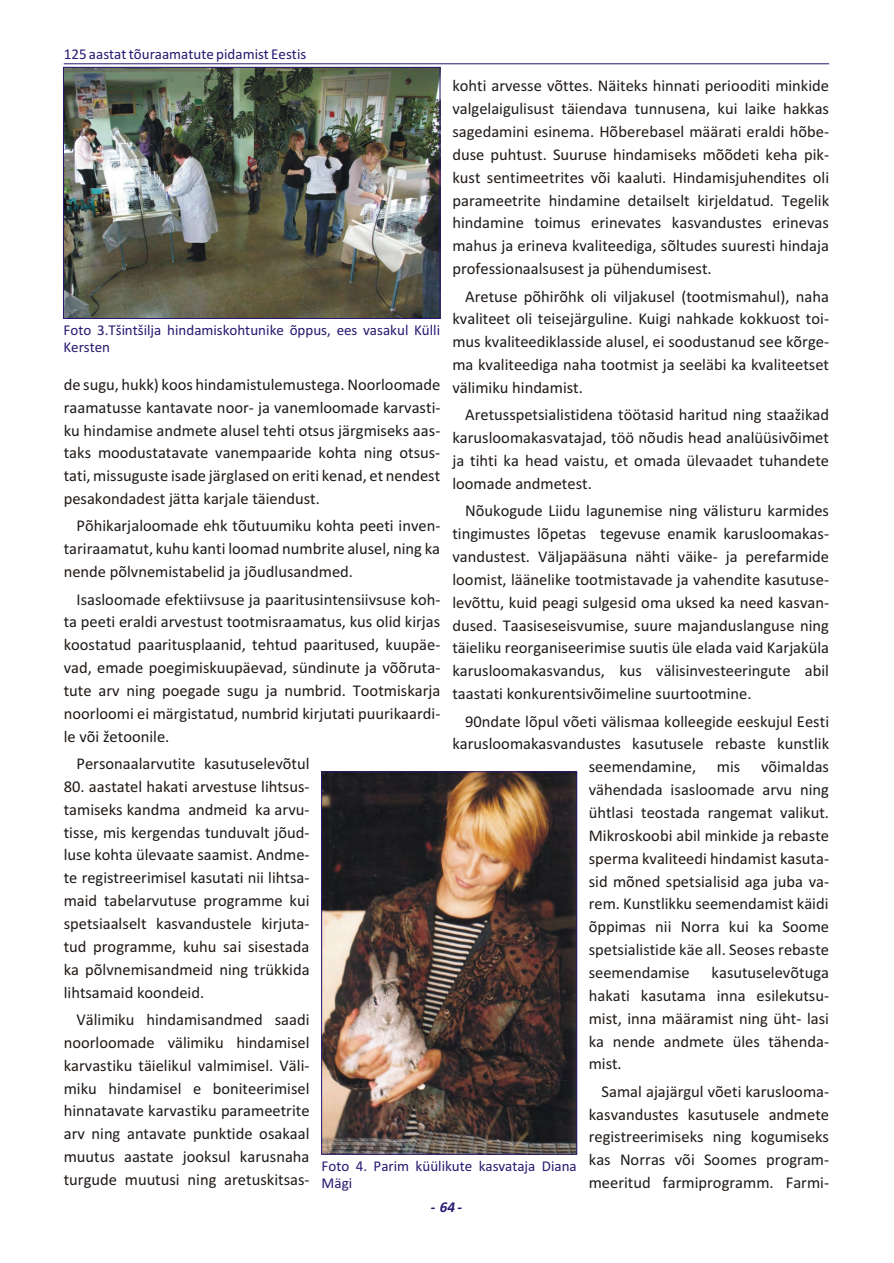
<style>
.page{position:relative;width:894px;height:1263px;background:#fff}
.page>*{position:absolute;margin:0;border:0;box-sizing:border-box;transform-origin:0 0}
.t1{font:16.5px/22.8px "Calibri";color:#1f1a17;text-align:justify}
.t2{font:15px/16.6px "Calibri";color:#291770}
.t3{font:italic 700 15px "Calibri";color:#291770}
</style>
<div class="page">
<hr style="left:64px;top:63px;width:765px;height:1px;background:#291770">
<img style="left:65px;top:69px;width:373px;height:248px">
<div style="left:63px;top:67px;width:377px;height:252px;border:1px solid #291770"></div>
<img style="left:323px;top:774px;width:252px;height:378px">
<div style="left:321px;top:772px;width:256px;height:382px;border:1px solid #291770"></div>
<p class="t2" style="left:64px;top:47px;width:244px">125 aastat tõuraamatute pidamist Eestis</p>
<p class="t1" style="left:452px;top:76px;width:378px">kohti arvesse võttes. Näiteks hinnati periooditi min kide valgelaigulisust täiendava tunnusena, kui laike hak kas sagedamini esinema. Hõberebasel määrati eraldi hõbe - du se puhtust. Suuruse hindamiseks mõõdeti keha pik - kust sentimeetrites või kaaluti. Hindamisjuhendites oli parameetrite hindamine detailselt kirjeldatud. Tegelik hinda mine toimus erinevates kasvandustes erinevas mahus ja erineva kvaliteediga, sõltudes suuresti hindaja professionaalsusest ja pühendumisest.</p>
<p class="t1" style="left:452px;top:286px;width:378px;text-indent:13px">Aretuse põhirõhk oli viljakusel (tootmismahul), naha kva liteet oli teisejärguline. Kuigi nahkade kokkuost toi - mus kvaliteediklasside alusel, ei soodustanud see kõr ge - ma kvaliteediga naha tootmist ja seeläbi ka kvaliteetset väli miku hindamist.</p>
<p class="t1" style="left:452px;top:405px;width:378px;text-indent:13px">Aretusspetsialistidena töötasid haritud ning staažikad karusloomakasvatajad, töö nõudis head analüüsivõimet ja tihti ka head vaistu, et omada ülevaadet tuhandete loo made andmetest.</p>
<p class="t1" style="left:452px;top:501px;width:378px;text-indent:13px">Nõukogude Liidu lagunemise ning välisturu karmides tingimustes lõpetas tegevuse enamik karusloomakas - van dustest. Väljapääsuna nähti väike- ja perefarmide loo mist, läänelike tootmistavade ja vahendite kasutuse - le võttu, kuid peagi sulgesid oma uksed ka need kas van - du sed. Taasiseseisvumise, suure majanduslanguse ning täieliku reorganiseerimise suutis üle elada vaid Karjaküla karusloomakasvandus, kus välisinvesteeringute abil taas tati konkurentsivõimeline suurtootmine.</p>
<p class="t1" style="left:465px;top:711px;width:365px">90ndate lõpul võeti välismaa kolleegide eeskujul Eesti</p>
<p class="t1" style="left:452px;top:734px;width:378px">karusloomakasvandustes kasutusele rebaste kunstlik</p>
<p class="t1" style="left:589px;top:757px;width:109px">see mendamine,</p>
<p class="t1" style="left:717px;top:757px;width:25px">mis</p>
<p class="t2" style="left:63px;top:323px;width:378px">Foto 3.Tšintšilja hindamiskohtunike õppus, ees vasakul Külli<br>Kersten</p>
<p class="t1" style="left:64px;top:374px;width:378px">de sugu, hukk) koos hindamistulemustega. Noorloomade raamatusse kantavate noor- ja vanemloomade karvas ti - ku hindamise andmete alusel tehti otsus järgmiseks aas - taks moodustatavate vanempaaride kohta ning ot sus&shy;tati, missuguste isade järglased on eriti kenad, et nendest pesakondadest jätta karjale täiendust.</p>
<p class="t1" style="left:64px;top:516px;width:378px;text-indent:13px">Põhikarjaloomade ehk tõutuumiku kohta peeti inven - ta ri raamatut, kuhu kanti loomad numbrite alusel, ning ka nende põlvnemistabelid ja jõudlusandmed.</p>
<p class="t1" style="left:64px;top:589px;width:378px;text-indent:13px">Isasloomade efektiivsuse ja paaritusintensiivsuse koh - ta peeti eraldi arvestust tootmisraamatus, kus olid kirjas koostatud paaritusplaanid, tehtud paaritused, kuu päe - vad, emade poegimiskuupäevad, sündinute ja võõruta - tu te arv ning poegade sugu ja numbrid. Tootmiskarja noor loomi ei märgistatud, numbrid kirjutati puurikaar di - le või žetoonile.</p>
<p class="t1" style="left:77px;top:754px;width:234px">Personaalarvutite kasutuselevõtul</p>
<p class="t1" style="left:64px;top:776px;width:247px">80. aastatel hakati arvestuse lihtsus - ta miseks kandma andmeid ka ar vu - tis se, mis kergendas tunduvalt jõud - lu se kohta ülevaate saamist. Andme - te registreerimisel kasutati nii lihtsa - maid tabelarvutuse programme kui spetsiaalselt kasvandus te le kirjuta - tud programme, kuhu sai sisestada ka põlvne mis andmeid ning trükkida lihtsamaid koondeid.</p>
<p class="t1" style="left:64px;top:1009px;width:247px;text-indent:13px">Välimiku hindamisandmed saadi noor loomade välimi ku hindamisel kar vas tiku täielikul valmimisel. Väli - mi ku hin damisel e boniteerimisel hin na tavate karvastiku para meet rite arv ning antavate punktide osakaal muu tus aastate jooksul karusnaha tur gude muutusi ning aretus kitsas -</p>
<p class="t1" style="left:589px;top:757px;width:242px;text-indent:172px">võimaldas vähendada isasloomade arvu ning ühtlasi teostada rangemat valikut.<br>Mikroskoobi abil minkide ja rebaste sperma kvaliteedi hindamist kasuta - sid mõned spetsialisid aga juba va - rem. Kunstlikku seemenda mist käidi õppimas nii Norra kui ka Soome spet sialistide käe all. Seoses rebaste seemendamise</p>
<p class="t1" style="left:589px;top:962px;width:242px;text-indent:123px">kasutuse le võ tuga ha kati kasutama inna esile kut su - mist, inna määramist ning üht - lasi ka nende andmete üles tähen da - mist.</p>
<p class="t1" style="left:589px;top:1081px;width:242px;text-indent:13px">Samal ajajärgul võeti karuslooma - kas vandustes kasutusele andmete registreerimiseks ning kogumiseks kas Norras või Soomes program - mee ritud farmiprogramm. Farmi -</p>
<p class="t2" style="left:322px;top:1159px;width:257px">Foto 4. Parim küülikute kasvataja Di ana<br>Mägi</p>
<p class="t3" style="left:431px;top:1201px;width:33px">- 64 -</p>
</div>
